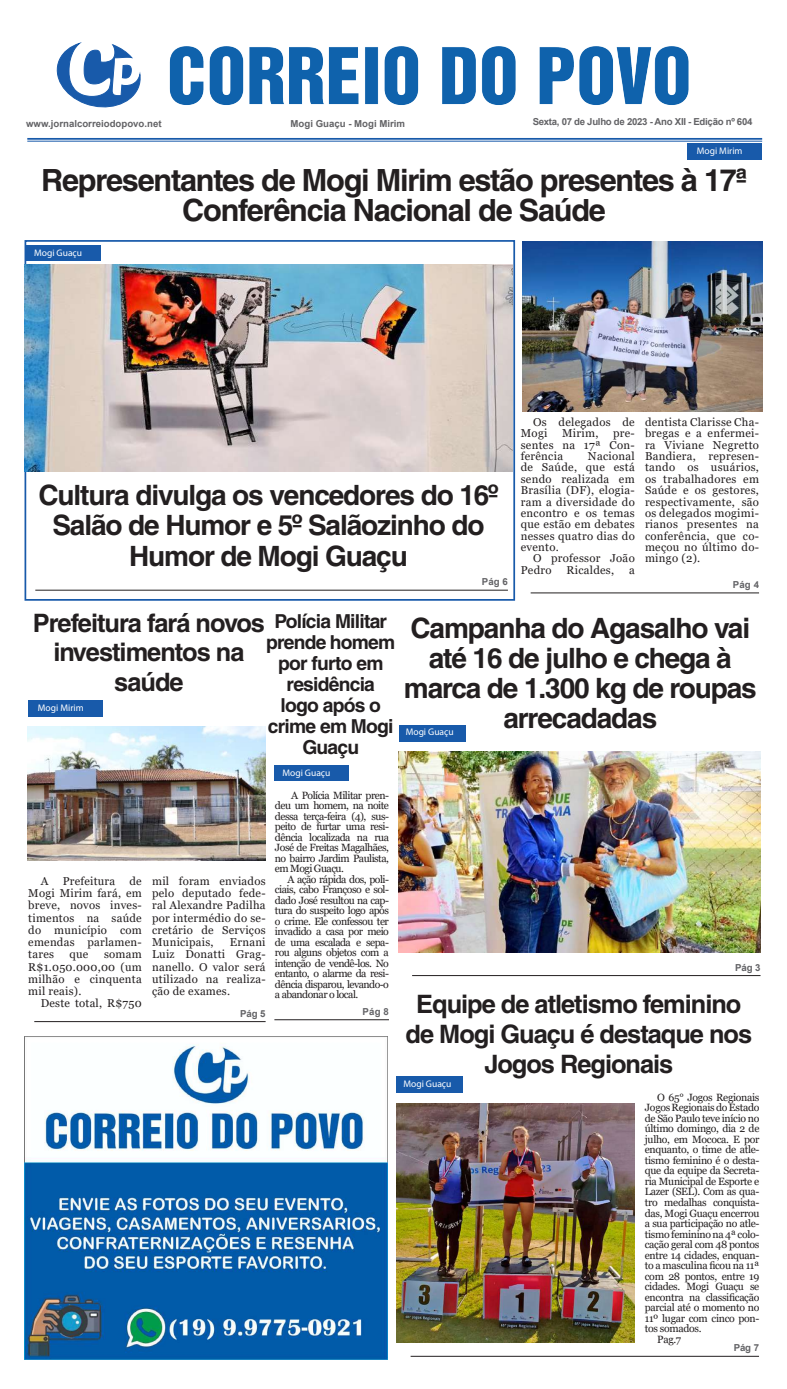
<style>
.page{position:relative;width:787px;height:1389px;background:#fff}
.page>*{position:absolute;margin:0;border:0;box-sizing:border-box;transform-origin:0 0}
.t1{font:700 30.62px/30.6px "Helvetica";letter-spacing:-.04em;color:#231f20;text-align:center}
.t2{font:700 28px/29.8px "Helvetica";letter-spacing:-.04em;color:#231f20;text-align:center}
.t3{font:700 25.38px/29.8px "Helvetica";letter-spacing:-.04em;color:#231f20;text-align:center}
.t4{font:700 19.25px/21px "Helvetica";letter-spacing:-.04em;color:#231f20;text-align:center}
.t5{font:11.38px/11.4px "Georgia";letter-spacing:.02em;color:#231f20;text-align:justify}
.t6{font:10.5px/10.5px "Georgia";letter-spacing:-.03em;color:#231f20;text-align:justify}
.t7{font:700 9.62px "Arial";color:#636366}
.t8{font:700 9.62px "Arial";letter-spacing:-.03em;color:#636366}
.t9{font:9.62px "Myriad Pro";color:#fff}
.t10{font:9.54px "Myriad Pro";color:#fff}
</style>
<div class="page">
<div style="left:25px;top:240px;width:490px;height:361px;border:2px solid #185aaa"></div>
<hr style="left:27px;top:138px;width:734px;height:2px;background:#185aaa">
<hr style="left:27px;top:141px;width:734px;height:1px;background:#185aaa">
<svg style="left:56px;top:42px;width:84px;height:66px"></svg>
<hr style="left:34px;top:1021px;width:231px;height:1px;background:#231f20">
<hr style="left:412px;top:975px;width:348px;height:1px;background:#231f20">
<hr style="left:274px;top:1019px;width:115px;height:1px;background:#231f20">
<hr style="left:530px;top:592px;width:228px;height:1px;background:#231f20">
<hr style="left:35px;top:590px;width:472px;height:1px;background:#231f20">
<div style="left:26px;top:245px;width:74px;height:16px;background:#185aaa"></div>
<div style="left:28px;top:700px;width:74px;height:16px;background:#185aaa"></div>
<div style="left:399px;top:725px;width:66px;height:16px;background:#185aaa"></div>
<div style="left:686px;top:143px;width:74px;height:17px;background:#185aaa"></div>
<img style="left:169px;top:46px;width:520px;height:59px">
<div style="left:274px;top:765px;width:74px;height:16px;background:#185aaa"></div>
<hr style="left:410px;top:1356px;width:348px;height:1px;background:#231f20">
<div style="left:396px;top:1076px;width:66px;height:16px;background:#185aaa"></div>
<img style="left:25px;top:264px;width:487px;height:208px">
<img style="left:522px;top:242px;width:239px;height:169px">
<img style="left:28px;top:726px;width:237px;height:134px">
<img style="left:398px;top:752px;width:362px;height:200px">
<img style="left:396px;top:1104px;width:238px;height:238px">
<img style="left:25px;top:1044px;width:362px;height:316px">
<p class="t7" style="left:26px;top:117px;width:137px">www.jornalcorreiodopovo.net</p>
<p class="t8" style="left:532px;top:115px;width:221px">Sexta, 07 de Julho de 2023 - Ano XII - Edição nº 604</p>
<h1 class="t1" style="left:41px;top:164px;width:707px">Representantes de Mogi Mirim estão presentes à 17ª<br>Conferência Nacional de Saúde</h1>
<p class="t7" style="left:290px;top:117px;width:116px">Mogi Guaçu - Mogi Mirim</p>
<p class="t9" style="left:696px;top:145px;width:47px">Mogi Mirim</p>
<p class="t10" style="left:34px;top:247px;width:49px">Mogi Guaçu</p>
<h2 class="t2" style="left:38px;top:479px;width:461px;line-height:30.6px">Cultura divulga os vencedores do 16º<br>Salão de Humor e 5º Salãozinho do<br>Humor de Mogi Guaçu</h2>
<p class="t5" style="left:520px;top:417px;width:115px;text-indent:12px">Os delegados de<br>Mogi</p>
<p class="t5" style="left:561px;top:428px;width:38px">Mirim,</p>
<p class="t5" style="left:520px;top:428px;width:115px;text-indent:92px">pre&shy;sentes na 17ª Con&shy;ferência</p>
<p class="t5" style="left:520px;top:451px;width:115px;text-indent:67px">Nacional de Saúde, que está sendo realizada em Brasília (DF), elogia&shy;ram a diversidade do encontro e os temas que estão em debates nesses quatro dias do evento.</p>
<p class="t5" style="left:520px;top:553px;width:115px;text-indent:12px">O professor João<br>Pedro</p>
<p class="t5" style="left:566px;top:564px;width:49px">Ricaldes,</p>
<p class="t5" style="left:628px;top:564px;width:7px">a</p>
<p class="t5" style="left:644px;top:417px;width:115px">dentista Clarisse Cha&shy;bregas e a enfermei&shy;ra Viviane Negretto Bandiera, represen&shy;tando os usuários, os trabalhadores em Saúde e os gestores, respectivamente, são os delegados mogimi&shy;rianos presentes na conferência, que co&shy;meçou no último do&shy;mingo (2).</p>
<p class="t7" style="left:481px;top:575px;width:28px">Pág 6</p>
<p class="t7" style="left:732px;top:578px;width:28px">Pág 4</p>
<h3 class="t3" style="left:33px;top:607px;width:234px">Prefeitura fará novos investimentos na saúde</h3>
<h2 class="t2" style="left:404px;top:613px;width:354px">Campanha do Agasalho vai até 16 de julho e chega à marca de 1.300 kg de roupas arrecadadas</h2>
<h3 class="t4" style="left:266px;top:610px;width:130px">Polícia Militar prende homem por furto em residência logo após o crime em Mogi<br>Guaçu</h3>
<p class="t6" style="left:275px;top:790px;width:115px;text-indent:16px">A Polícia Militar pren&shy;deu um homem, na noite dessa terça-feira (4), sus&shy;peito de furtar uma resi&shy;dência localizada na rua José de Freitas Magalhães, no bairro Jardim Paulista, em Mogi Guaçu.</p>
<p class="t6" style="left:275px;top:874px;width:115px;text-indent:12px">A ação rápida dos, poli&shy;ciais, cabo Françoso e sol&shy;dado José resultou na cap&shy;tura do suspeito logo após o crime. Ele confessou ter invadido a casa por meio de uma escalada e sepa&shy;rou alguns objetos com a intenção de vendê-los. No entanto, o alarme da resi&shy;dência disparou, levando-o a abandonar o local.</p>
<p class="t7" style="left:362px;top:1005px;width:28px">Pág 8</p>
<p class="t9" style="left:38px;top:701px;width:47px">Mogi Mirim</p>
<p class="t9" style="left:405px;top:726px;width:49px">Mogi Guaçu</p>
<p class="t10" style="left:282px;top:767px;width:49px">Mogi Guaçu</p>
<p class="t5" style="left:28px;top:875px;width:115px;line-height:12.2px;text-indent:101px">de Mogi Mirim fará, em breve, novos inves&shy;timentos na saúde do município com emendas parlamen&shy;tares</p>
<p class="t5" style="left:41px;top:876px;width:9px">A</p>
<p class="t5" style="left:63px;top:876px;width:54px">Prefeitura</p>
<p class="t5" style="left:152px;top:875px;width:115px;line-height:12.2px">mil foram enviados pelo deputado fede&shy;ral Alexandre Padilha por intermédio do se&shy;cretário de Serviços Municipais,</p>
<p class="t5" style="left:152px;top:936px;width:115px;line-height:12.2px;text-indent:78px">Ernani Luiz Donatti Grag&shy;nanello. O valor será utilizado na realiza&shy;ção de exames.</p>
<p class="t5" style="left:70px;top:949px;width:20px">que</p>
<p class="t5" style="left:28px;top:949px;width:115px;line-height:12.2px;text-indent:76px">somam R$1.050.000,00 (um milhão e cinquenta mil reais).</p>
<p class="t5" style="left:41px;top:998px;width:102px">Deste total, R$750</p>
<p class="t7" style="left:735px;top:960px;width:27px">Pág 3</p>
<h3 class="t3" style="left:405px;top:989px;width:348px">Equipe de atletismo feminino de Mogi Guaçu é destaque nos<br>Jogos Regionais</h3>
<p class="t7" style="left:240px;top:1006px;width:27px">Pág 5</p>
<p class="t9" style="left:403px;top:1078px;width:49px">Mogi Guaçu</p>
<p class="t6" style="left:657px;top:1092px;width:104px">O 65° Jogos Regionais</p>
<p class="t6" style="left:644px;top:1103px;width:116px">Jogos Regionais do Estado</p>
<p class="t6" style="left:644px;top:1113px;width:116px">de São Paulo teve início no</p>
<p class="t6" style="left:644px;top:1124px;width:116px">último domingo, dia 2 de</p>
<p class="t6" style="left:644px;top:1134px;width:116px">julho, em Mococa. E por</p>
<p class="t6" style="left:644px;top:1145px;width:116px">enquanto, o time de atle-</p>
<p class="t6" style="left:644px;top:1155px;width:116px">tismo feminino é o desta-</p>
<p class="t6" style="left:644px;top:1166px;width:116px">que da equipe da Secreta-</p>
<p class="t6" style="left:644px;top:1176px;width:116px">ria Municipal de Esporte e</p>
<p class="t6" style="left:644px;top:1187px;width:116px">Lazer (SEL). Com as qua-</p>
<p class="t6" style="left:644px;top:1197px;width:116px">tro medalhas conquista-</p>
<p class="t6" style="left:644px;top:1208px;width:116px">das, Mogi Guaçu encerrou</p>
<p class="t6" style="left:644px;top:1218px;width:116px">a sua participação no atle-</p>
<p class="t6" style="left:644px;top:1229px;width:116px">tismo feminino na 4ª colo-</p>
<p class="t6" style="left:644px;top:1239px;width:116px">cação geral com 48 pontos</p>
<p class="t6" style="left:644px;top:1250px;width:116px">entre 14 cidades, enquan-</p>
<p class="t6" style="left:644px;top:1260px;width:116px">to a masculina ficou na 11ª</p>
<p class="t6" style="left:644px;top:1271px;width:116px">com 28 pontos, entre 19</p>
<p class="t6" style="left:644px;top:1281px;width:116px">cidades. Mogi Guaçu se</p>
<p class="t6" style="left:644px;top:1292px;width:116px">encontra na classificação</p>
<p class="t6" style="left:644px;top:1302px;width:116px">parcial até o momento no</p>
<p class="t6" style="left:644px;top:1313px;width:116px">11º lugar com cinco pon-</p>
<p class="t6" style="left:644px;top:1323px;width:58px">tos somados.</p>
<p class="t6" style="left:657px;top:1334px;width:25px">Pag.7</p>
<p class="t7" style="left:733px;top:1341px;width:27px">Pág 7</p>
</div>
